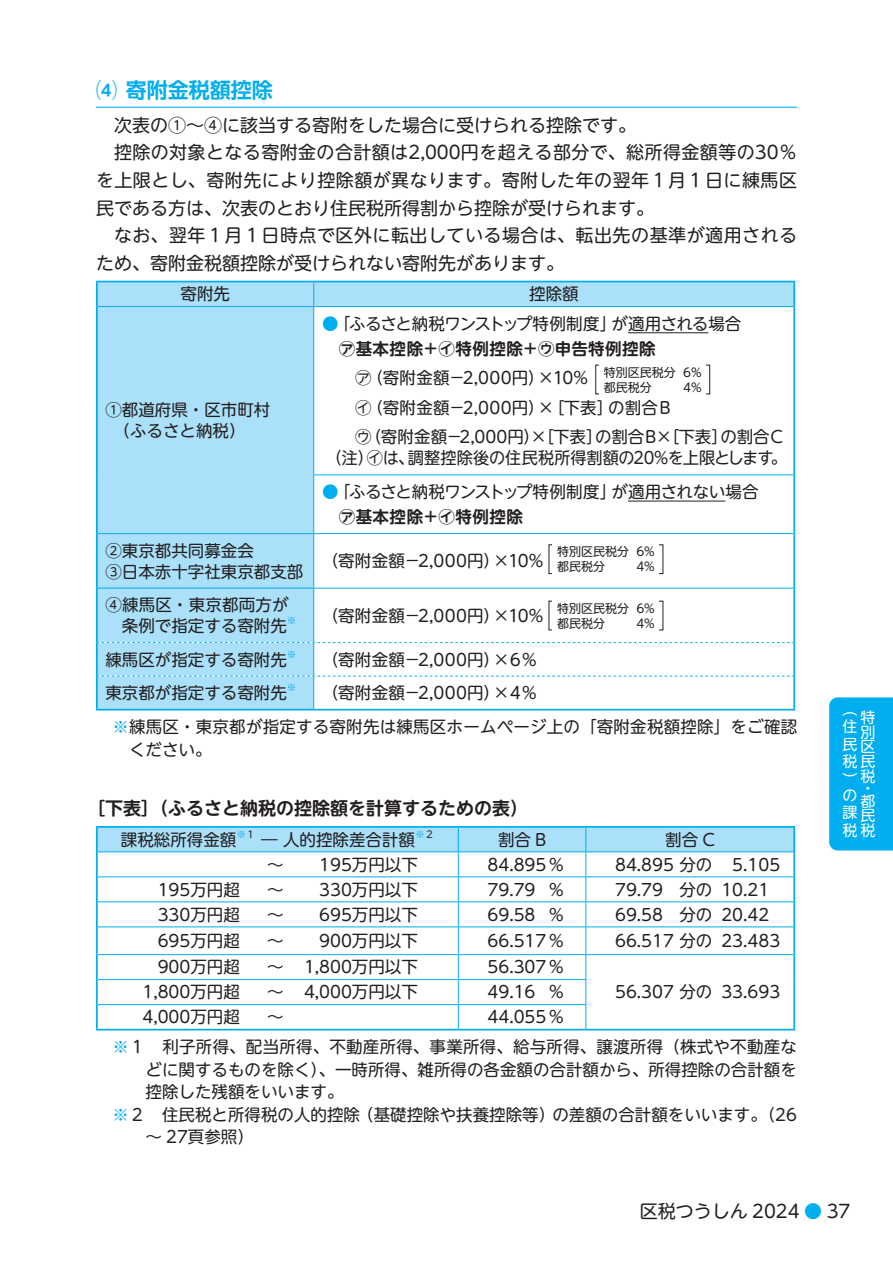
<style>
.page{position:relative;width:893px;height:1263px;background:#fff}
.page>*{position:absolute;margin:0;border:0;box-sizing:border-box;transform-origin:0 0}
.t1{font:700 21px "UD Shin Go Pro De";color:#00aeef}
.t2{font:18px "UD Shin M Go Pro";letter-spacing:.025em;color:#231f20}
.t3{font:18px "UD Shin M Go Pro";color:#231f20}
.t4{font:700 18px "UD Shin M Go Pro De";color:#231f20}
.t5{font:16.5px/21px "UD Shin M Go Pro";color:#231f20}
.t6{font:16.5px "UD Shin M Go Pro";letter-spacing:-.03em;color:#231f20}
.t7{font:16.5px "UD Shin M Go Pro";letter-spacing:.02em;color:#231f20}
.t8{font:700 16.5px "UD Shin M Go Pro De";letter-spacing:.03em;color:#231f20}
.t9{font:15px/14.5px "UD Shin M Go Pro";color:#fff;text-align:right}
.t10{font:12px/14.9px "UD Shin M Go Pro";color:#231f20}
.t11{font:9.6px "UD Shin M Go Pro";color:#00aeef}
.s1{color:#00aeef}
.s2{color:#231f20}
</style>
<div class="page">
<div style="left:829px;top:697px;width:64px;height:153px;background:#00aeef"></div>
<hr style="left:96px;top:107px;width:701px;height:1px;background:#00aeef">
<svg style="left:98px;top:282px;width:695px;height:427px"></svg>
<hr style="left:96px;top:281px;width:218px;height:1px;background:#00aeef">
<hr style="left:96px;top:282px;width:2px;height:25px;background:#00aeef">
<hr style="left:314px;top:281px;width:481px;height:1px;background:#00aeef">
<hr style="left:793px;top:282px;width:2px;height:25px;background:#00aeef">
<hr style="left:96px;top:307px;width:2px;height:168px;background:#00aeef">
<hr style="left:793px;top:307px;width:2px;height:168px;background:#00aeef">
<hr style="left:96px;top:475px;width:2px;height:59px;background:#00aeef">
<hr style="left:793px;top:475px;width:2px;height:59px;background:#00aeef">
<hr style="left:96px;top:534px;width:2px;height:54px;background:#00aeef">
<hr style="left:793px;top:534px;width:2px;height:54px;background:#00aeef">
<hr style="left:96px;top:588px;width:2px;height:55px;background:#00aeef">
<hr style="left:793px;top:588px;width:2px;height:55px;background:#00aeef">
<hr style="left:96px;top:643px;width:2px;height:33px;background:#00aeef">
<hr style="left:793px;top:643px;width:2px;height:33px;background:#00aeef">
<hr style="left:96px;top:676px;width:2px;height:33px;background:#00aeef">
<hr style="left:793px;top:676px;width:2px;height:33px;background:#00aeef">
<hr style="left:96px;top:709px;width:218px;height:1px;background:#00aeef">
<hr style="left:314px;top:709px;width:481px;height:1px;background:#00aeef">
<svg style="left:313px;top:282px;width:1px;height:24px"></svg>
<hr style="left:98px;top:306px;width:216px;height:1px;background:#00aeef">
<hr style="left:314px;top:306px;width:479px;height:1px;background:#00aeef">
<hr style="left:313px;top:307px;width:1px;height:167px;background:#00aeef">
<hr style="left:313px;top:474px;width:480px;height:1px;background:#00aeef">
<hr style="left:313px;top:475px;width:1px;height:58px;background:#00aeef">
<hr style="left:98px;top:533px;width:216px;height:1px;background:#00aeef">
<hr style="left:314px;top:533px;width:479px;height:1px;background:#00aeef">
<hr style="left:313px;top:534px;width:1px;height:54px;background:#00aeef">
<hr style="left:98px;top:588px;width:216px;height:1px;background:#00aeef">
<hr style="left:314px;top:588px;width:479px;height:1px;background:#00aeef">
<hr style="left:313px;top:588px;width:1px;height:54px;background:#00aeef">
<hr style="left:313px;top:643px;width:1px;height:33px;background:#00aeef">
<hr style="left:313px;top:676px;width:1px;height:33px;background:#00aeef">
<svg style="left:98px;top:642px;width:695px;height:1px"></svg>
<svg style="left:98px;top:676px;width:695px;height:1px"></svg>
<hr style="left:628px;top:332px;width:80px;height:1px;background:#231f20">
<hr style="left:628px;top:501px;width:97px;height:1px;background:#231f20">
<hr style="left:96px;top:826px;width:362px;height:2px;background:#00aeef">
<hr style="left:96px;top:828px;width:2px;height:24px;background:#00aeef">
<hr style="left:458px;top:826px;width:128px;height:2px;background:#00aeef">
<hr style="left:586px;top:826px;width:209px;height:2px;background:#00aeef">
<hr style="left:793px;top:828px;width:2px;height:24px;background:#00aeef">
<hr style="left:96px;top:852px;width:2px;height:25px;background:#00aeef">
<hr style="left:793px;top:852px;width:2px;height:25px;background:#00aeef">
<hr style="left:96px;top:877px;width:2px;height:25px;background:#00aeef">
<hr style="left:793px;top:877px;width:2px;height:25px;background:#00aeef">
<hr style="left:96px;top:902px;width:2px;height:25px;background:#00aeef">
<hr style="left:793px;top:902px;width:2px;height:25px;background:#00aeef">
<hr style="left:96px;top:927px;width:2px;height:28px;background:#00aeef">
<hr style="left:793px;top:927px;width:2px;height:28px;background:#00aeef">
<hr style="left:96px;top:955px;width:2px;height:25px;background:#00aeef">
<hr style="left:793px;top:955px;width:2px;height:25px;background:#00aeef">
<hr style="left:96px;top:980px;width:2px;height:25px;background:#00aeef">
<hr style="left:793px;top:980px;width:2px;height:25px;background:#00aeef">
<hr style="left:96px;top:1005px;width:2px;height:24px;background:#00aeef">
<hr style="left:793px;top:1005px;width:2px;height:24px;background:#00aeef">
<hr style="left:96px;top:1029px;width:362px;height:1px;background:#00aeef">
<hr style="left:458px;top:1029px;width:128px;height:1px;background:#00aeef">
<hr style="left:586px;top:1029px;width:209px;height:1px;background:#00aeef">
<svg style="left:97px;top:827px;width:697px;height:202px"></svg>
<div style="left:595px;top:365px;width:115px;height:29px;border:1px solid #231f20"></div>
<div style="left:600px;top:362px;width:106px;height:34px;background:#fff"></div>
<div style="left:553px;top:542px;width:106px;height:34px;background:#fff"></div>
<div style="left:553px;top:598px;width:106px;height:34px;background:#fff"></div>
<p class="t1" style="left:96px;top:73px;width:199px">⑷ 寄附金税額控除　</p>
<p class="t3" style="left:114px;top:110px;width:523px">次表の①～④に該当する寄附をした場合に受けられる控除です。</p>
<p class="t2" style="left:114px;top:138px;width:685px">控除の対象となる寄附金の合計額は2,000円を超える部分で、総所得金額等の30％</p>
<p class="t2" style="left:96px;top:166px;width:703px">を上限とし、寄附先により控除額が異なります。寄附した年の翌年１月１日に練馬区</p>
<p class="t3" style="left:96px;top:193px;width:559px">民である方は、次表のとおり住民税所得割から控除が受けられます。</p>
<p class="t2" style="left:114px;top:221px;width:685px">なお、翌年１月１日時点で区外に転出している場合は、転出先の基準が適用される</p>
<p class="t3" style="left:96px;top:249px;width:469px">ため、寄附金税額控除が受けられない寄附先があります。</p>
<p class="t5" style="left:181px;top:283px;width:51px">寄附先</p>
<p class="t5" style="left:529px;top:283px;width:51px">控除額</p>
<p class="t5" style="left:105px;top:398px;width:167px">①都道府県・区市町村　（ふるさと納税）</p>
<p class="t6" style="left:322px;top:310px;width:421px"><span class="s1">●</span>「ふるさと納税ワンストップ特例制度」が適用される場合</p>
<p class="t8" style="left:322px;top:335px;width:335px">　㋐基本控除＋㋑特例控除＋㋒申告特例控除</p>
<p class="t5" style="left:322px;top:362px;width:464px;line-height:29.5px">　　㋐（寄附金額－2,000円）×10%<br>　　㋑（寄附金額－2,000円）×［下表］の割合Ｂ<br>　　㋒（寄附金額－2,000円）×［下表］の割合Ｂ×［下表］の割合Ｃ</p>
<p class="t5" style="left:326px;top:447px;width:463px">（注）㋑は、調整控除後の住民税所得割額の20%を上限とします。</p>
<p class="t6" style="left:322px;top:478px;width:438px"><span class="s1">●</span>「ふるさと納税ワンストップ特例制度」が適用されない場合</p>
<p class="t8" style="left:322px;top:503px;width:202px">　㋐基本控除＋㋑特例控除</p>
<p class="t10" style="left:604px;top:364px;width:99px">特別区民税分 6%都民税分</p>
<p class="t10" style="left:683px;top:379px;width:20px">4%</p>
<p class="t5" style="left:105px;top:539px;width:199px">②東京都共同募金会<br>③日本赤十字社東京都支部</p>
<p class="t7" style="left:322px;top:547px;width:223px">（寄附金額－2,000円）×10%</p>
<p class="t5" style="left:105px;top:593px;width:201px;text-align:center">④練馬区・東京都両方が　条例で指定する寄附先</p>
<p class="t11" style="left:287px;top:613px;width:11px">※</p>
<p class="t7" style="left:322px;top:602px;width:223px">（寄附金額－2,000円）×10%</p>
<p class="t10" style="left:557px;top:544px;width:99px">特別区民税分 6%都民税分</p>
<p class="t10" style="left:636px;top:559px;width:20px">4%</p>
<p class="t10" style="left:557px;top:600px;width:99px">特別区民税分 6%都民税分</p>
<p class="t10" style="left:636px;top:615px;width:20px">4%</p>
<p class="t5" style="left:105px;top:648px;width:183px">練馬区が指定する寄附先</p>
<p class="t11" style="left:287px;top:646px;width:11px">※</p>
<p class="t7" style="left:322px;top:646px;width:217px">（寄附金額－2,000円）×６％</p>
<p class="t5" style="left:105px;top:681px;width:183px">東京都が指定する寄附先</p>
<p class="t11" style="left:287px;top:680px;width:11px">※</p>
<p class="t5" style="left:113px;top:675px;width:686px;line-height:34px;text-indent:210px">（寄附金額－2,000円）×４％<br><span class="s1">※</span>練馬区・東京都が指定する寄附先は練馬区ホームページ上の「寄附金税額控除」をご確認</p>
<p class="t5" style="left:129px;top:738px;width:84px">ください。</p>
<p class="t4" style="left:87px;top:794px;width:442px">［下表］（ふるさと納税の控除額を計算するための表）</p>
<p class="t5" style="left:121px;top:828px;width:117px">課税総所得金額</p>
<p class="t11" style="left:236px;top:826px;width:21px">※<span class="s2">１</span></p>
<p class="t5" style="left:261px;top:828px;width:155px">― 人的控除差合計額</p>
<p class="t11" style="left:415px;top:826px;width:21px">※<span class="s2">２</span></p>
<p class="t5" style="left:498px;top:828px;width:50px">割合 B</p>
<p class="t5" style="left:665px;top:828px;width:51px">割合 C</p>
<p class="t5" style="left:319px;top:853px;width:100px">195万円以下</p>
<p class="t5" style="left:488px;top:853px;width:79px">84.895％</p>
<p class="t5" style="left:615px;top:853px;width:167px">84.895 分の 5.105</p>
<p class="t5" style="left:158px;top:878px;width:98px">195万円超 〜</p>
<p class="t5" style="left:319px;top:878px;width:100px">330万円以下</p>
<p class="t5" style="left:488px;top:878px;width:79px">79.79 ％</p>
<p class="t5" style="left:615px;top:878px;width:156px">79.79 分の 10.21</p>
<p class="t5" style="left:158px;top:903px;width:98px">330万円超 〜</p>
<p class="t5" style="left:319px;top:903px;width:100px">695万円以下</p>
<p class="t5" style="left:488px;top:903px;width:79px">69.58 ％</p>
<p class="t5" style="left:615px;top:903px;width:156px">69.58 分の 20.42</p>
<p class="t5" style="left:158px;top:929px;width:98px">695万円超 〜</p>
<p class="t5" style="left:319px;top:929px;width:100px">900万円以下</p>
<p class="t5" style="left:488px;top:929px;width:79px">66.517％</p>
<p class="t5" style="left:615px;top:929px;width:167px">66.517 分の 23.483</p>
<p class="t5" style="left:158px;top:956px;width:98px">900万円超 〜</p>
<p class="t5" style="left:304px;top:956px;width:115px">1,800万円以下</p>
<p class="t5" style="left:488px;top:956px;width:79px">56.307％</p>
<p class="t5" style="left:142px;top:981px;width:114px">1,800万円超 〜</p>
<p class="t5" style="left:304px;top:981px;width:115px">4,000万円以下</p>
<p class="t5" style="left:488px;top:981px;width:79px">49.16 ％</p>
<p class="t5" style="left:615px;top:981px;width:167px">56.307 分の 33.693</p>
<p class="t5" style="left:142px;top:1006px;width:120px">4,000万円超 〜</p>
<p class="t5" style="left:112px;top:1001px;width:686px;line-height:29.8px;text-indent:375px">44.055％<br><span class="s1">※</span>１　利子所得、配当所得、不動産所得、事業所得、給与所得、譲渡所得（株式や不動産な</p>
<p class="t5" style="left:145px;top:1058px;width:653px">どに関するものを除く）、一時所得、雑所得の各金額の合計額から、所得控除の合計額を</p>
<p class="t5" style="left:145px;top:1081px;width:199px">控除した残額をいいます。</p>
<p class="t5" style="left:112px;top:1103px;width:686px"><span class="s1">※</span>２　住民税と所得税の人的控除（基礎控除や扶養控除等）の差額の合計額をいいます。（26</p>
<p class="t5" style="left:145px;top:1126px;width:110px">～ 27頁参照）</p>
<p class="t9" style="left:842px;top:709px;width:34px">特<br>別<br>区税民税</p>
<p class="t9" style="left:860px;top:781px;width:16px;line-height:12.6px;text-align:left">・都</p>
<p class="t9" style="left:842px;top:807px;width:34px">民税税</p>
<p class="t9" style="left:842px;top:700px;width:16px;line-height:17.4px;text-align:justify">（住民</p>
<p class="t9" style="left:842px;top:770px;width:16px;line-height:17px;text-align:justify">）の課</p>
<p class="t3" style="left:640px;top:1197px;width:212px">区税つうしん 2024 <span class="s1">●</span> 37</p>
</div>
